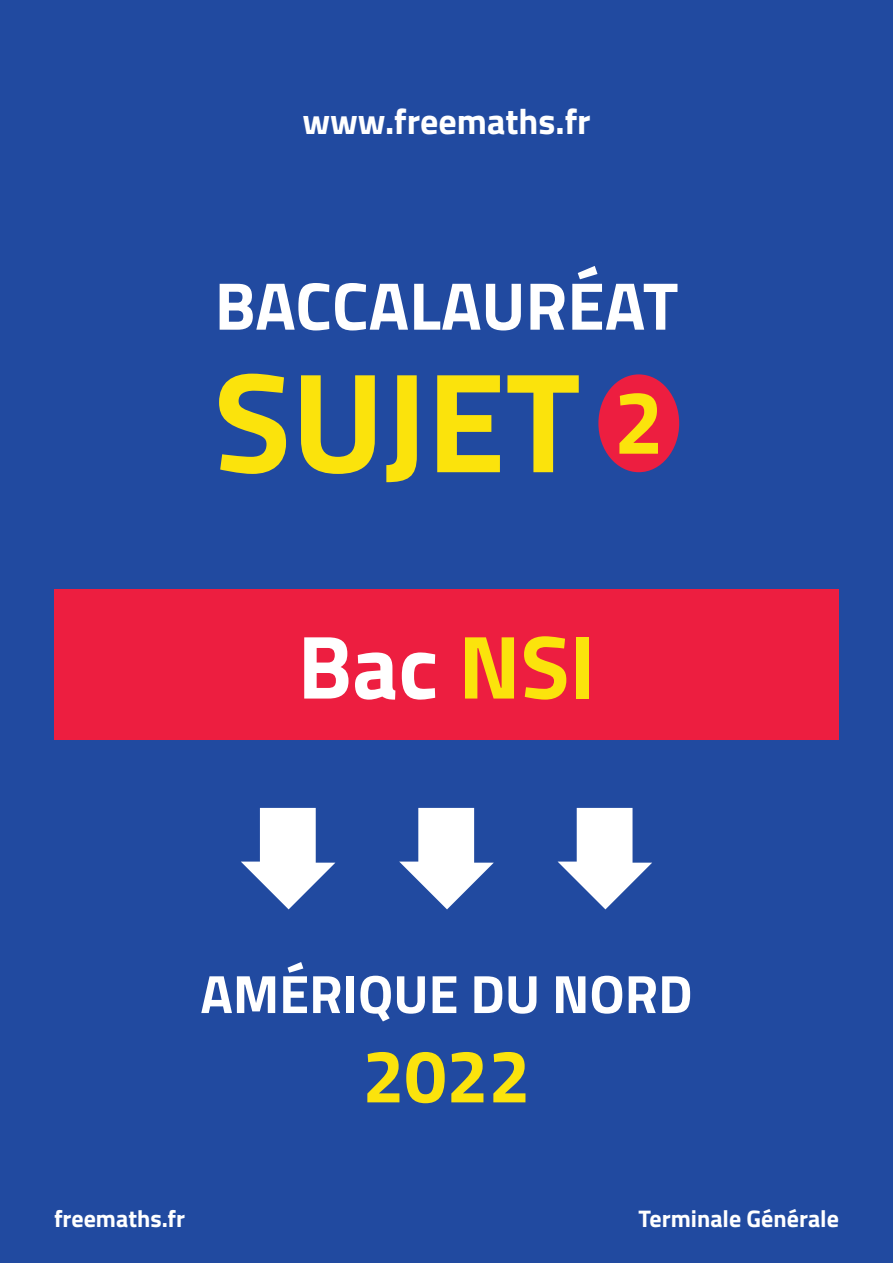
<style>
.page{position:relative;width:893px;height:1263px;background:#214aa0}
.page>*{position:absolute;margin:0;border:0;box-sizing:border-box;transform-origin:0 0}
.t1{font:700 142.5px "Titillium";color:#fbe30c}
.t2{font:700 90px "Titillium";color:#fff}
.t3{font:700 75px "Titillium";color:#fbe30c}
.t4{font:700 67.5px "Titillium";color:#fff}
.t5{font:700 54px "Titillium";color:#fff}
.t6{font:700 36px "Titillium";color:#fff}
.t7{font:700 24px "Titillium";color:#fff}
.s1{font-size:90px}
.s2{color:#fbe30c}
</style>
<div class="page">
<div style="left:598px;top:374px;width:81px;height:98px;background:#ed1e40;border-radius:50%"></div>
<svg style="left:241px;top:808px;width:94px;height:101px"></svg>
<svg style="left:399px;top:808px;width:95px;height:101px"></svg>
<svg style="left:558px;top:808px;width:94px;height:101px"></svg>
<div style="left:54px;top:589px;width:785px;height:151px;background:#ed1e40"></div>
<h3 class="t6" style="left:302px;top:94px;width:290px">www.freemaths.fr</h3>
<h3 class="t4" style="left:215px;top:254px;width:465px">BACCALAURÉAT</h3>
<h1 class="t1" style="left:214px;top:313px;width:452px">SUJET <span class="s1">2</span></h1>
<h2 class="t2" style="left:298px;top:598px;width:299px">Bac <span class="s2">NSI</span></h2>
<p class="t5" style="left:200px;top:953px;width:494px">AMÉRIQUE DU NORD</p>
<h3 class="t3" style="left:362px;top:1019px;width:169px">2022</h3>
<p class="t7" style="left:54px;top:1200px;width:133px">freemaths.fr</p>
<p class="t7" style="left:639px;top:1200px;width:202px">Terminale Générale</p>
</div>
